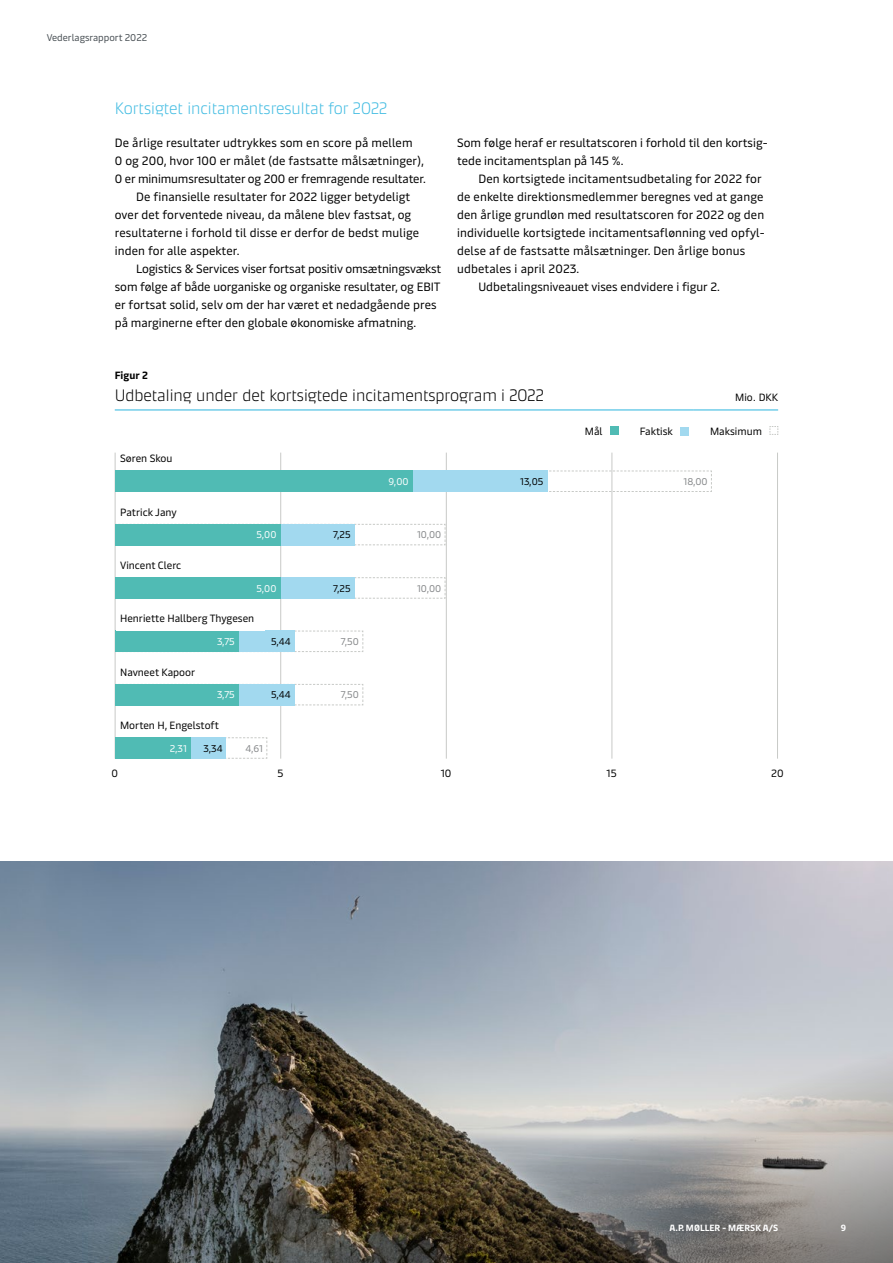
<style>
.page{position:relative;width:893px;height:1263px;background:#fff}
.page>*{position:absolute;margin:0;border:0;box-sizing:border-box;transform-origin:0 0}
.t1{font:300 16.5px "Maersk Headline";color:#000}
.t2{font:300 16.5px "Maersk Headline";color:#42bce2}
.t3{font:12px/18px "Maersk Text";letter-spacing:.01em;color:#000}
.t4{font:12px "Maersk Text";letter-spacing:-.01em;color:#000}
.t5{font:10.5px "Maersk Text";color:#000}
.t6{font:700 10.5px "Maersk Text";color:#000}
.t7{font:9.75px "Maersk Text";color:#86888a}
.t8{font:9.75px "Maersk Text";color:#000}
.t9{font:9.75px "Maersk Text";color:#fff}
.t10{font:9.75px "Maersk Text";color:#484f54}
.t11{font:700 9px "Maersk Text";color:#fff}
</style>
<div class="page">
<svg style="left:0;top:861px;width:893px;height:402px;background:#8e9399"></svg>
<hr style="left:777px;top:453px;width:1px;height:306px;background:#c8cac7">
<hr style="left:612px;top:453px;width:1px;height:306px;background:#c8cac7">
<hr style="left:446px;top:453px;width:1px;height:306px;background:#c8cac7">
<hr style="left:280px;top:453px;width:1px;height:306px;background:#c8cac7">
<hr style="left:115px;top:453px;width:1px;height:306px;background:#c8cac7">
<hr style="left:115px;top:409px;width:578px;height:1px;background:#42bce2">
<hr style="left:693px;top:409px;width:85px;height:1px;background:#42bce2">
<div style="left:610px;top:426px;width:9px;height:9px;background:#50bbb4"></div>
<div style="left:681px;top:427px;width:8px;height:8px;background:#a2d9ef"></div>
<svg style="left:769px;top:426px;width:9px;height:9px"></svg>
<svg style="left:115px;top:470px;width:597px;height:22px"></svg>
<div style="left:413px;top:471px;width:135px;height:21px;background:#a2d9ef"></div>
<div style="left:115px;top:471px;width:298px;height:21px;background:#50bbb4"></div>
<svg style="left:115px;top:524px;width:331px;height:22px"></svg>
<div style="left:281px;top:524px;width:74px;height:21px;background:#a2d9ef"></div>
<div style="left:115px;top:524px;width:166px;height:21px;background:#50bbb4"></div>
<svg style="left:355px;top:577px;width:91px;height:22px"></svg>
<div style="left:281px;top:577px;width:74px;height:22px;background:#a2d9ef"></div>
<div style="left:115px;top:577px;width:166px;height:22px;background:#50bbb4"></div>
<svg style="left:115px;top:630px;width:249px;height:22px"></svg>
<div style="left:239px;top:631px;width:56px;height:21px;background:#a2d9ef"></div>
<div style="left:115px;top:631px;width:124px;height:21px;background:#50bbb4"></div>
<div style="left:116px;top:613px;width:149px;height:18px;background:#fff"></div>
<svg style="left:115px;top:684px;width:249px;height:22px"></svg>
<div style="left:239px;top:684px;width:56px;height:21px;background:#a2d9ef"></div>
<div style="left:115px;top:684px;width:124px;height:21px;background:#50bbb4"></div>
<svg style="left:226px;top:737px;width:42px;height:22px"></svg>
<div style="left:115px;top:737px;width:76px;height:22px;background:#50bbb4"></div>
<div style="left:191px;top:737px;width:35px;height:22px;background:#a2d9ef"></div>
<p class="t10" style="left:47px;top:29px;width:102px">Vederlagsrapport 2022</p>
<h1 class="t2" style="left:115px;top:95px;width:274px">Kortsigtet incitamentsresultat for 2022</h1>
<p class="t3" style="left:115px;top:132px;width:299px">De årlige resultater udtrykkes som en score på mellem</p>
<p class="t3" style="left:115px;top:150px;width:311px">0 og 200, hvor 100 er målet (de fastsatte målsætninger),</p>
<p class="t4" style="left:115px;top:168px;width:313px">0 er minimumsresultater og 200 er fremragende resultater.</p>
<p class="t3" style="left:136px;top:186px;width:276px">De finansielle resultater for 2022 ligger betydeligt</p>
<p class="t3" style="left:115px;top:204px;width:298px">over det forventede niveau, da målene blev fastsat, og</p>
<p class="t3" style="left:115px;top:222px;width:306px">resultaterne i forhold til disse er derfor de bedst mulige</p>
<p class="t3" style="left:115px;top:240px;width:126px">inden for alle aspekter.</p>
<p class="t4" style="left:136px;top:258px;width:307px">Logistics &amp; Services viser fortsat positiv omsætningsvækst</p>
<p class="t3" style="left:115px;top:276px;width:327px">som følge af både uorganiske og organiske resultater, og EBIT</p>
<p class="t3" style="left:115px;top:294px;width:323px">er fortsat solid, selv om der har været et nedadgående pres</p>
<p class="t3" style="left:115px;top:312px;width:303px">på marginerne efter den globale økonomiske afmatning.</p>
<p class="t3" style="left:457px;top:132px;width:312px">Som følge heraf er resultatscoren i forhold til den kortsig&shy;tede incitamentsplan på 145 %.</p>
<p class="t3" style="left:478px;top:168px;width:285px">Den kortsigtede incitamentsudbetaling for 2022 for</p>
<p class="t3" style="left:457px;top:186px;width:308px">de enkelte direktionsmedlemmer beregnes ved at gange</p>
<p class="t3" style="left:457px;top:204px;width:309px">den årlige grundløn med resultatscoren for 2022 og den</p>
<p class="t3" style="left:457px;top:222px;width:309px">individuelle kortsigtede incitamentsaflønning ved opfyl-</p>
<p class="t3" style="left:457px;top:240px;width:290px">delse af de fastsatte målsætninger. Den årlige bonus</p>
<p class="t3" style="left:457px;top:258px;width:124px">udbetales i april 2023.</p>
<p class="t3" style="left:478px;top:276px;width:243px">Udbetalingsniveauet vises endvidere i figur 2.</p>
<p class="t6" style="left:115px;top:366px;width:35px">Figur 2</p>
<h1 class="t1" style="left:115px;top:383px;width:430px">Udbetaling under det kortsigtede incitamentsprogram i 2022</h1>
<p class="t5" style="left:735px;top:389px;width:44px">Mio. DKK</p>
<p class="t5" style="left:585px;top:422px;width:19px">Mål</p>
<p class="t5" style="left:640px;top:422px;width:34px">Faktisk</p>
<p class="t5" style="left:710px;top:422px;width:53px">Maksimum</p>
<p class="t5" style="left:120px;top:450px;width:54px">Søren Skou</p>
<p class="t5" style="left:120px;top:503px;width:58px">Patrick Jany</p>
<p class="t5" style="left:120px;top:556px;width:63px">Vincent Clerc</p>
<p class="t9" style="left:388px;top:473px;width:22px">9,00</p>
<p class="t8" style="left:520px;top:473px;width:25px">13,05</p>
<p class="t7" style="left:683px;top:473px;width:26px">18,00</p>
<p class="t9" style="left:257px;top:526px;width:21px">5,00</p>
<p class="t8" style="left:333px;top:526px;width:19px">7,25</p>
<p class="t7" style="left:417px;top:526px;width:26px">10,00</p>
<p class="t9" style="left:257px;top:580px;width:21px">5,00</p>
<p class="t8" style="left:333px;top:580px;width:19px">7,25</p>
<p class="t7" style="left:417px;top:580px;width:26px">10,00</p>
<p class="t5" style="left:120px;top:610px;width:136px">Henriette Hallberg Thygesen</p>
<p class="t5" style="left:120px;top:663px;width:77px">Navneet Kapoor</p>
<p class="t9" style="left:217px;top:633px;width:19px">3,75</p>
<p class="t8" style="left:271px;top:633px;width:21px">5,44</p>
<p class="t7" style="left:341px;top:633px;width:20px">7,50</p>
<p class="t9" style="left:217px;top:686px;width:19px">3,75</p>
<p class="t8" style="left:271px;top:686px;width:21px">5,44</p>
<p class="t7" style="left:341px;top:686px;width:20px">7,50</p>
<p class="t5" style="left:120px;top:716px;width:100px">Morten H, Engelstoft</p>
<p class="t9" style="left:170px;top:740px;width:19px">2,31</p>
<p class="t8" style="left:204px;top:740px;width:21px">3,34</p>
<p class="t7" style="left:245px;top:740px;width:19px">4,61</p>
<p class="t5" style="left:111px;top:764px;width:8px">0</p>
<p class="t5" style="left:277px;top:764px;width:8px">5</p>
<p class="t5" style="left:441px;top:764px;width:12px">10</p>
<p class="t5" style="left:607px;top:764px;width:12px">15</p>
<p class="t5" style="left:771px;top:764px;width:14px">20</p>
<p class="t11" style="left:670px;top:1220px;width:110px">A.P. MØLLER - MÆRSK A/S</p>
<p class="t11" style="left:841px;top:1220px;width:7px">9</p>
</div>
